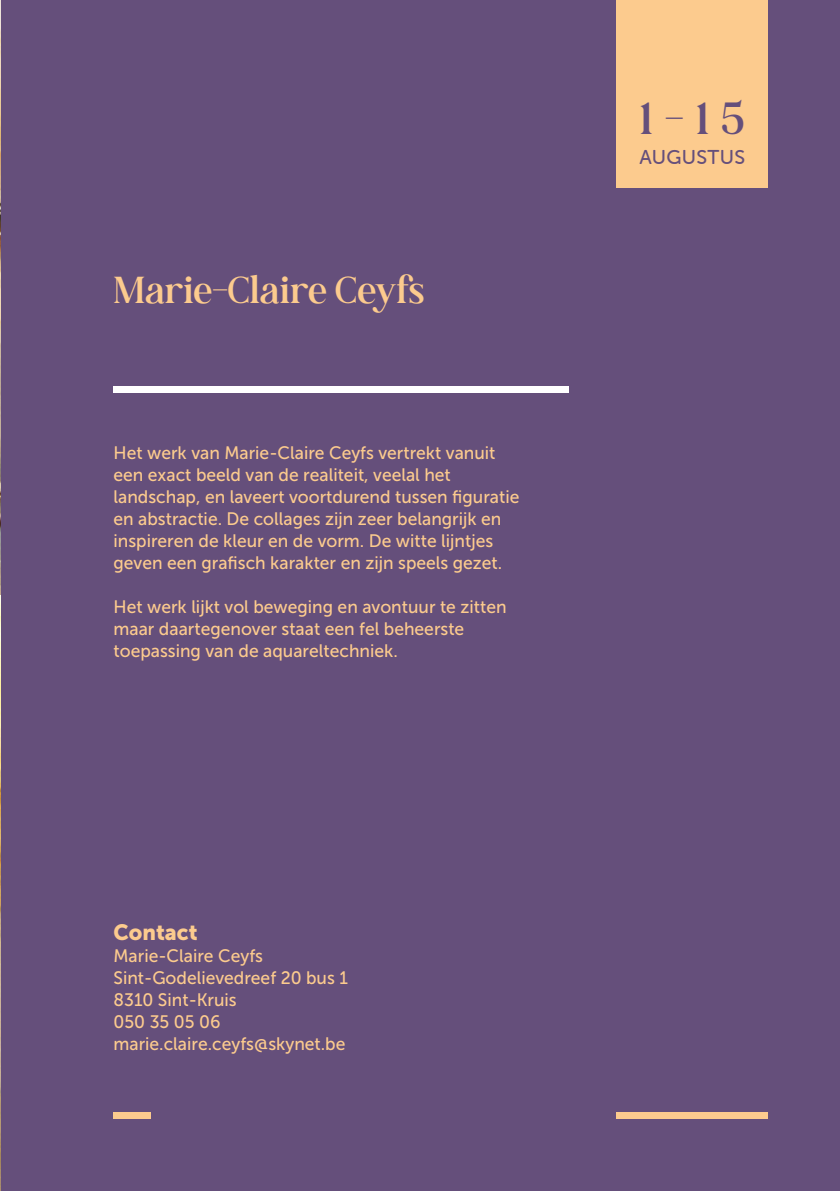
<style>
.page{position:relative;width:840px;height:1191px;background:#fff}
.page>*{position:absolute;margin:0;border:0;box-sizing:border-box;transform-origin:0 0}
.t1{font:36px "Andine";color:#654f7b}
.t2{font:30px "Andine";color:#fccb8e}
.t3{font:22px "Museo Sans 900";color:#fccb8e}
.t4{font:20px "Museo Sans Rounded 500";letter-spacing:.015em;color:#654f7b}
.t5{font:18px/22px "Museo Sans 500";color:#fccb8e}
</style>
<div class="page">
<div style="left:0;top:0;width:839px;height:1191px;background:#654f7b"></div>
<div style="left:615px;top:1112px;width:152px;height:7px;background:#fccb8e"></div>
<div style="left:113px;top:1112px;width:38px;height:7px;background:#fccb8e"></div>
<div style="left:113px;top:386px;width:455px;height:7px;background:#fff"></div>
<img style="left:0;top:0;width:1px;height:595px">
<hr style="left:0;top:595px;width:1px;height:596px;background:#fff">
<div style="left:616px;top:0;width:151px;height:187px;background:#fccb8e"></div>
<h2 class="t2" style="left:113px;top:265px;width:312px">Marie-Claire Ceyfs</h2>
<p class="t5" style="left:113px;top:441px;width:407px">Het werk van Marie-Claire Ceyfs vertrekt vanuit een exact beeld van de realiteit, veelal het landschap, en laveert voortdurend tussen figuratie en abstractie. De collages zijn zeer belangrijk en inspireren de kleur en de vorm. De witte lijntjes geven een grafisch karakter en zijn speels gezet.</p>
<p class="t5" style="left:113px;top:595px;width:394px">Het werk lijkt vol beweging en avontuur te zitten maar daartegenover staat een fel beheerste toepassing van de aquareltechniek.</p>
<p class="t3" style="left:113px;top:920px;width:85px">Contact</p>
<p class="t5" style="left:113px;top:945px;width:236px">Marie-Claire Ceyfs<br>Sint-Godelievedreef 20 bus 1<br>8310 Sint-Kruis<br>050 35 05 06 marie.claire.ceyfs@skynet.be</p>
<h1 class="t1" style="left:639px;top:88px;width:107px">1-15</h1>
<p class="t4" style="left:639px;top:147px;width:107px">AUGUSTUS</p>
</div>
